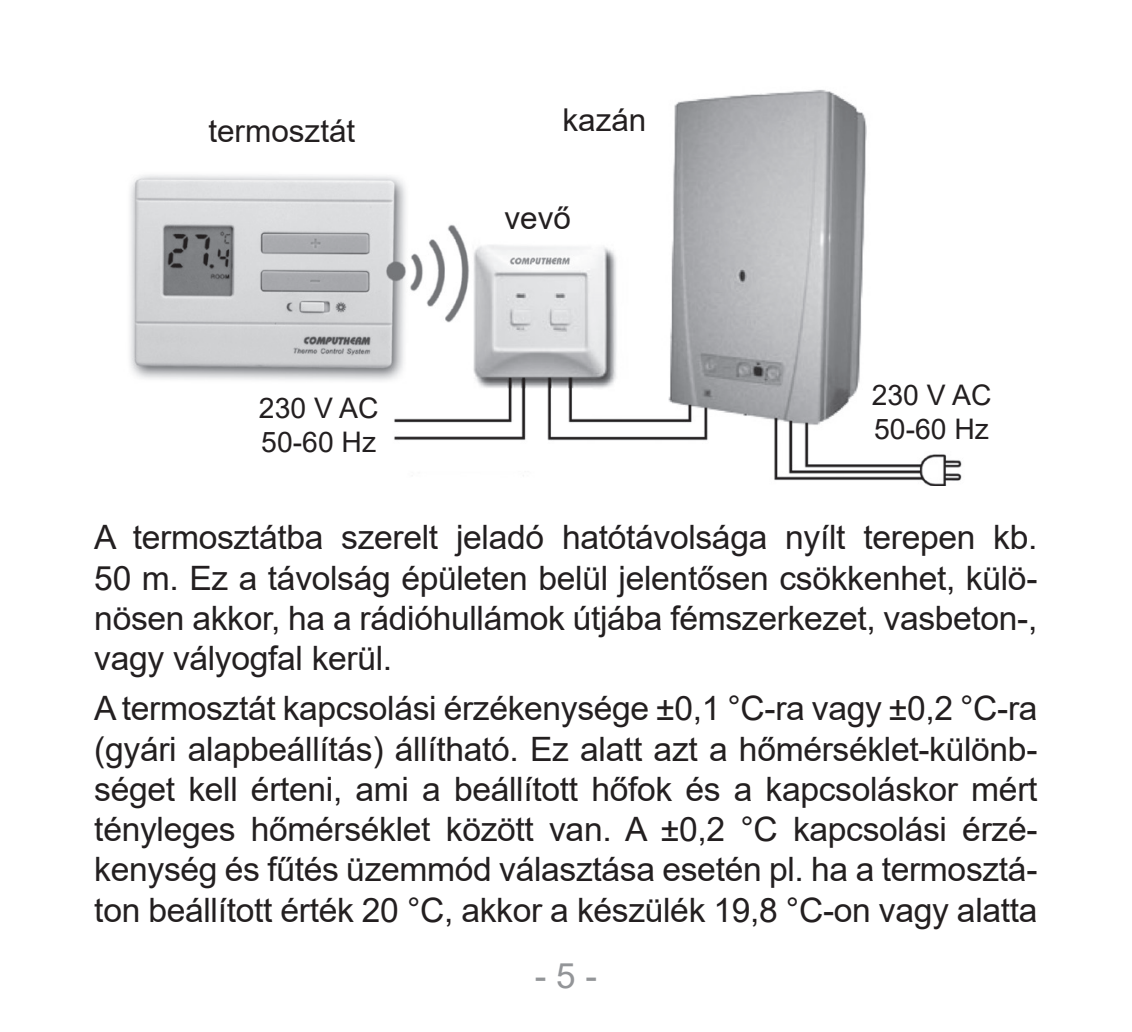
<style>
.page{position:relative;width:1132px;height:1032px;background:#fff}
.page>*{position:absolute;margin:0;border:0;box-sizing:border-box;transform-origin:0 0}
.t1{font:35px "Arial";color:#939598}
.folyoszoveg_kozben{font:33.6px/40.2px "Arial";letter-spacing:-.01em;color:#231f20;text-align:justify}
.t2{font:31.5px "Arial";color:#231f20}
.t3{font:28.35px/33.9px "Arial";color:#231f20}
</style>
<div class="page">
<img style="left:129px;top:90px;width:833px;height:395px">
<p class="t2" style="left:208px;top:109px;width:148px">termosztát</p>
<p class="t3" style="left:259px;top:391px;width:121px">230 V AC<br>50-60 Hz</p>
<p class="t2" style="left:562px;top:98px;width:85px">kazán</p>
<p class="t2" style="left:504px;top:196px;width:68px">vevő</p>
<p class="t3" style="left:871px;top:378px;width:121px">230 V AC<br>50-60 Hz</p>
<p class="folyoszoveg_kozben" style="left:94px;top:517px;width:944px">A termosztátba szerelt jeladó hatótávolsága nyílt terepen kb.<br>50 m. Ez a távolság épületen belül jelentősen csökkenhet, külö&shy;nösen akkor, ha a rádióhullámok útjába fémszerkezet, vasbeton-, vagy vályogfal kerül.</p>
<p class="folyoszoveg_kozben" style="left:94px;top:688px;width:944px">A termosztát kapcsolási érzékenysége ±0,1 °C-ra vagy ±0,2 °C-ra (gyári alapbeállítás) állítható. Ez alatt azt a hőmérséklet-különb&shy;séget kell érteni, ami a beállított hőfok és a kapcsoláskor mért tényleges hőmérséklet között van. A ±0,2 °C kapcsolási érzé&shy;kenység és fűtés üzemmód választása esetén pl. ha a termosztá&shy;ton beállított érték 20 °C, akkor a készülék 19,8 °C-on vagy alatta</p>
<p class="t1" style="left:534px;top:951px;width:64px">- 5 -</p>
</div>
